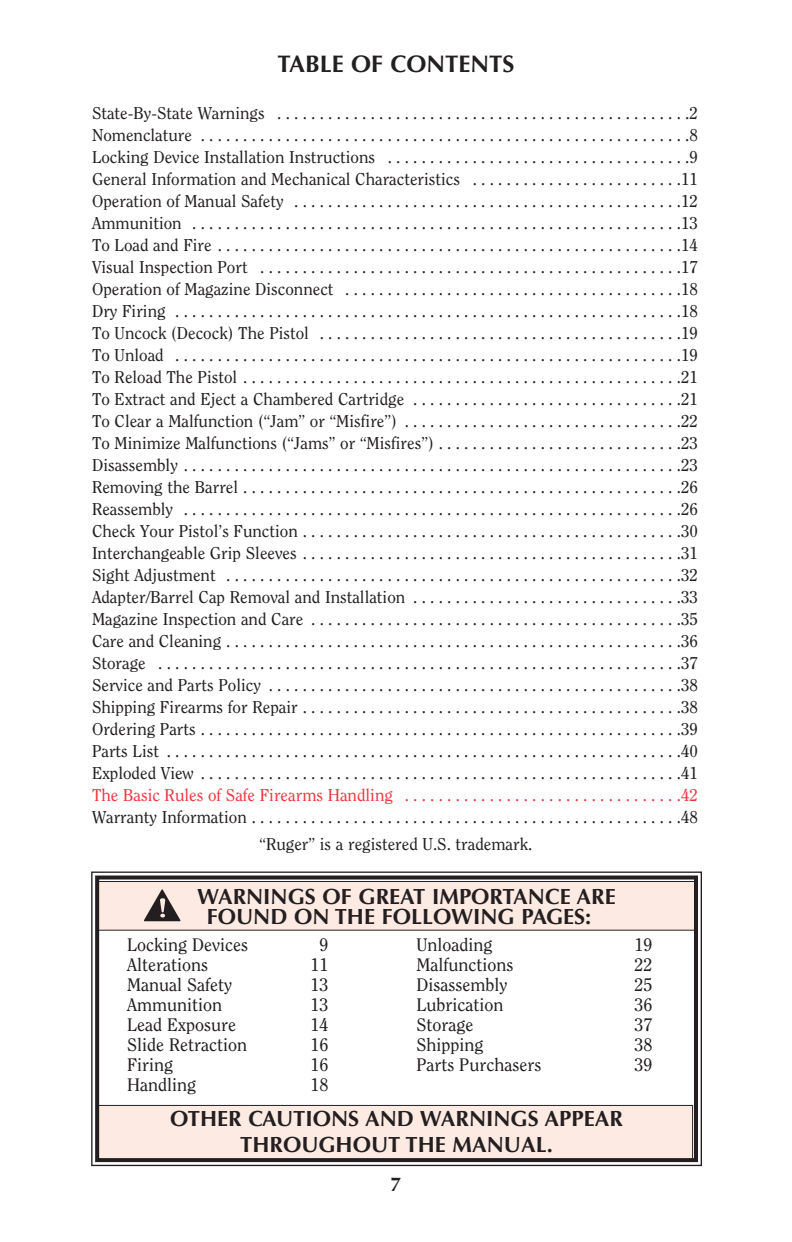
<style>
.page{position:relative;width:792px;height:1242px;background:#fff}
.page>*{position:absolute;margin:0;border:0;box-sizing:border-box;transform-origin:0 0}
.t1{font:700 24px "Optima";color:#231f20}
.t2{font:700 22px/20px "Optima";color:#231f20}
.t3{font:700 20px "Optima";color:#231f20}
.t4{font:18px "Clearface Std";color:#231f20}
.t5{font:17px/22px "Clearface Std";color:#231f20;text-align:justify}
.t6{font:17px "Clearface Std";color:#ee3640}
</style>
<div class="page">
<div style="left:98px;top:1106px;width:594px;height:54px;background:#fdeae3"></div>
<div style="left:97px;top:1105px;width:596px;height:56px;border:1px solid #231f20"></div>
<div style="left:97px;top:882px;width:598px;height:48px;background:#fdeae3"></div>
<div style="left:96px;top:881px;width:600px;height:50px;border:1px solid #231f20"></div>
<svg style="left:144px;top:889px;width:36px;height:32px"></svg>
<div style="left:91px;top:872px;width:611px;height:294px;border:1px solid #231f20"></div>
<div style="left:95px;top:876px;width:603px;height:286px;border:4px solid #231f20"></div>
<h1 class="t1" style="left:278px;top:54px;width:238px">TABLE OF CONTENTS</h1>
<p class="t5" style="left:92px;top:103px;width:608px">State-By-State Warnings . . . . . . . . . . . . . . . . . . . . . . . . . . . . . . . . . . . . . . . . . . . . . . . . .2<br>Nomenclature . . . . . . . . . . . . . . . . . . . . . . . . . . . . . . . . . . . . . . . . . . . . . . . . . . . . . . . . . .8<br>Locking Device Installation Instructions . . . . . . . . . . . . . . . . . . . . . . . . . . . . . . . . . . . .9<br>General Information and Mechanical Characteristics . . . . . . . . . . . . . . . . . . . . . . . . .11<br>Operation of Manual Safety . . . . . . . . . . . . . . . . . . . . . . . . . . . . . . . . . . . . . . . . . . . . . .12<br>Ammunition . . . . . . . . . . . . . . . . . . . . . . . . . . . . . . . . . . . . . . . . . . . . . . . . . . . . . . . . . .13<br>To Load and Fire . . . . . . . . . . . . . . . . . . . . . . . . . . . . . . . . . . . . . . . . . . . . . . . . . . . . . . .14<br>Visual Inspection Port . . . . . . . . . . . . . . . . . . . . . . . . . . . . . . . . . . . . . . . . . . . . . . . . . .17<br>Operation of Magazine Disconnect . . . . . . . . . . . . . . . . . . . . . . . . . . . . . . . . . . . . . . . .18<br>Dry Firing . . . . . . . . . . . . . . . . . . . . . . . . . . . . . . . . . . . . . . . . . . . . . . . . . . . . . . . . . . . .18<br>To Uncock (Decock) The Pistol . . . . . . . . . . . . . . . . . . . . . . . . . . . . . . . . . . . . . . . . . . .19<br>To Unload . . . . . . . . . . . . . . . . . . . . . . . . . . . . . . . . . . . . . . . . . . . . . . . . . . . . . . . . . . . .19<br>To Reload The Pistol . . . . . . . . . . . . . . . . . . . . . . . . . . . . . . . . . . . . . . . . . . . . . . . . . . . .21<br>To Extract and Eject a Chambered Cartridge . . . . . . . . . . . . . . . . . . . . . . . . . . . . . . . .21<br>To Clear a Malfunction (“Jam” or “Misfire”) . . . . . . . . . . . . . . . . . . . . . . . . . . . . . . . . .22<br>To Minimize Malfunctions (“Jams” or “Misfires”) . . . . . . . . . . . . . . . . . . . . . . . . . . . . .23<br>Disassembly . . . . . . . . . . . . . . . . . . . . . . . . . . . . . . . . . . . . . . . . . . . . . . . . . . . . . . . . . . .23<br>Removing the Barrel . . . . . . . . . . . . . . . . . . . . . . . . . . . . . . . . . . . . . . . . . . . . . . . . . . . .26<br>Reassembly . . . . . . . . . . . . . . . . . . . . . . . . . . . . . . . . . . . . . . . . . . . . . . . . . . . . . . . . . . .26<br>Check Your Pistol’s Function . . . . . . . . . . . . . . . . . . . . . . . . . . . . . . . . . . . . . . . . . . . . .30<br>Interchangeable Grip Sleeves . . . . . . . . . . . . . . . . . . . . . . . . . . . . . . . . . . . . . . . . . . . . .31<br>Sight Adjustment . . . . . . . . . . . . . . . . . . . . . . . . . . . . . . . . . . . . . . . . . . . . . . . . . . . . . .32<br>Adapter/Barrel Cap Removal and Installation . . . . . . . . . . . . . . . . . . . . . . . . . . . . . . . .33<br>Magazine Inspection and Care . . . . . . . . . . . . . . . . . . . . . . . . . . . . . . . . . . . . . . . . . . . .35<br>Care and Cleaning . . . . . . . . . . . . . . . . . . . . . . . . . . . . . . . . . . . . . . . . . . . . . . . . . . . . . .36<br>Storage . . . . . . . . . . . . . . . . . . . . . . . . . . . . . . . . . . . . . . . . . . . . . . . . . . . . . . . . . . . . . .37<br>Service and Parts Policy . . . . . . . . . . . . . . . . . . . . . . . . . . . . . . . . . . . . . . . . . . . . . . . . .38<br>Shipping Firearms for Repair . . . . . . . . . . . . . . . . . . . . . . . . . . . . . . . . . . . . . . . . . . . . .38<br>Ordering Parts . . . . . . . . . . . . . . . . . . . . . . . . . . . . . . . . . . . . . . . . . . . . . . . . . . . . . . . . .39<br>Parts List . . . . . . . . . . . . . . . . . . . . . . . . . . . . . . . . . . . . . . . . . . . . . . . . . . . . . . . . . . . . .40<br>Exploded View . . . . . . . . . . . . . . . . . . . . . . . . . . . . . . . . . . . . . . . . . . . . . . . . . . . . . . . . .41</p>
<p class="t6" style="left:92px;top:788px;width:608px">The Basic Rules of Safe Firearms Handling . . . . . . . . . . . . . . . . . . . . . . . . . . . . . . . . .42</p>
<p class="t5" style="left:92px;top:805px;width:608px;line-height:26.8px;text-align:center">Warranty Information . . . . . . . . . . . . . . . . . . . . . . . . . . . . . . . . . . . . . . . . . . . . . . . . . . .48 “Ruger” is a registered U.S. trademark.</p>
<p class="t2" style="left:207px;top:889px;width:410px;text-indent:-10px">WARNINGS OF GREAT IMPORTANCE ARE<br>FOUND ON THE FOLLOWING PAGES:</p>
<p class="t4" style="left:127px;top:938px;width:122px">Locking Devices</p>
<p class="t4" style="left:319px;top:938px;width:10px">9</p>
<p class="t4" style="left:416px;top:938px;width:78px">Unloading</p>
<p class="t4" style="left:634px;top:938px;width:19px">19</p>
<p class="t4" style="left:127px;top:958px;width:83px">Alterations</p>
<p class="t4" style="left:310px;top:958px;width:19px">11</p>
<p class="t4" style="left:416px;top:958px;width:99px">Malfunctions</p>
<p class="t4" style="left:634px;top:958px;width:19px">22</p>
<p class="t4" style="left:127px;top:978px;width:106px">Manual Safety</p>
<p class="t4" style="left:310px;top:978px;width:19px">13</p>
<p class="t4" style="left:416px;top:978px;width:92px">Disassembly</p>
<p class="t4" style="left:634px;top:978px;width:19px">25</p>
<p class="t4" style="left:127px;top:998px;width:97px">Ammunition</p>
<p class="t4" style="left:310px;top:998px;width:19px">13</p>
<p class="t4" style="left:416px;top:998px;width:89px">Lubrication</p>
<p class="t4" style="left:634px;top:998px;width:19px">36</p>
<p class="t4" style="left:127px;top:1018px;width:110px">Lead Exposure</p>
<p class="t4" style="left:310px;top:1018px;width:19px">14</p>
<p class="t4" style="left:416px;top:1018px;width:58px">Storage</p>
<p class="t4" style="left:634px;top:1018px;width:19px">37</p>
<p class="t4" style="left:127px;top:1038px;width:121px">Slide Retraction</p>
<p class="t4" style="left:310px;top:1038px;width:19px">16</p>
<p class="t4" style="left:416px;top:1038px;width:69px">Shipping</p>
<p class="t4" style="left:634px;top:1038px;width:19px">38</p>
<p class="t4" style="left:127px;top:1058px;width:48px">Firing</p>
<p class="t4" style="left:310px;top:1058px;width:19px">16</p>
<p class="t4" style="left:416px;top:1058px;width:126px">Parts Purchasers</p>
<p class="t4" style="left:634px;top:1058px;width:19px">39</p>
<p class="t4" style="left:127px;top:1078px;width:71px">Handling</p>
<p class="t4" style="left:310px;top:1078px;width:19px">18</p>
<p class="t2" style="left:170px;top:1108px;width:454px;line-height:26px;text-align:center">OTHER CAUTIONS AND WARNINGS APPEAR<br>THROUGHOUT THE MANUAL.</p>
<p class="t3" style="left:390px;top:1176px;width:13px">7</p>
</div>
